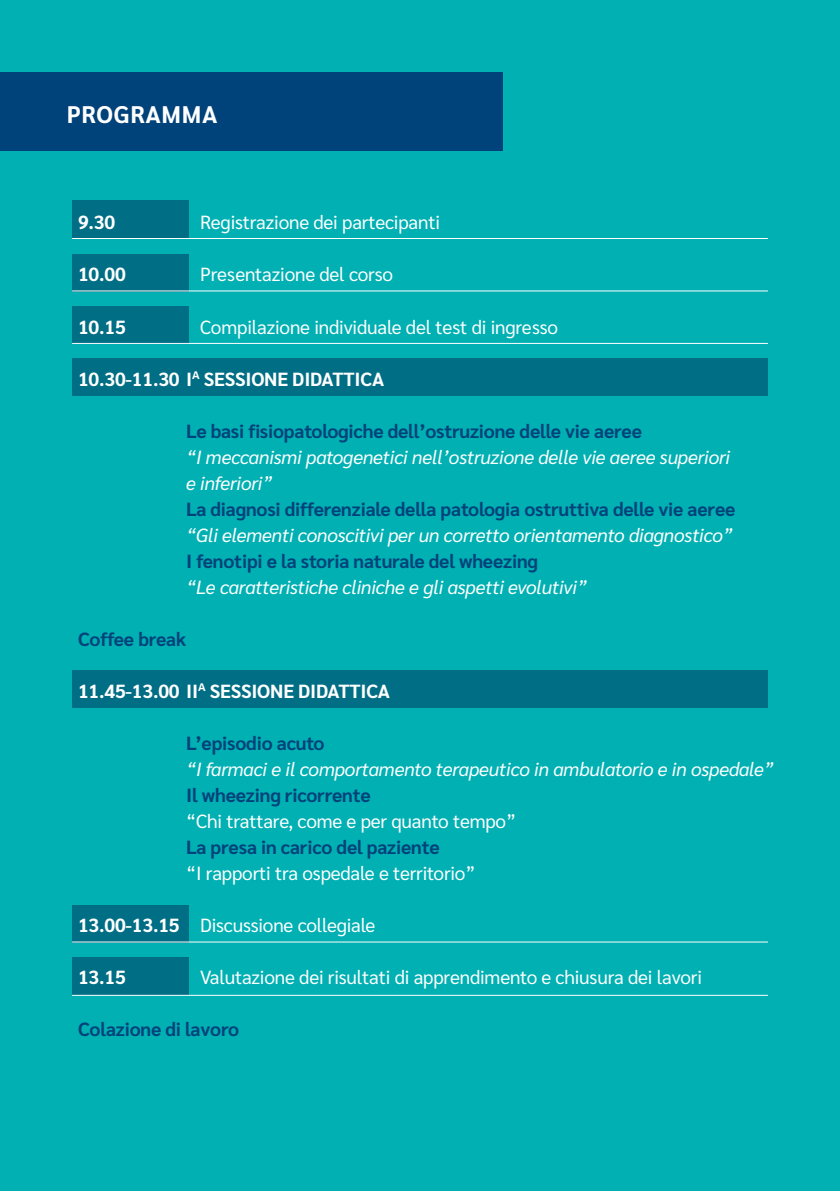
<style>
.page{position:relative;width:840px;height:1191px;background:#fff}
.page>*{position:absolute;margin:0;border:0;box-sizing:border-box;transform-origin:0 0}
.t1{font:700 24px "Sarabun";letter-spacing:.03em;color:#fff}
.t2{font:19px "Sarabun";letter-spacing:-.01em;color:#fff}
.t3{font:italic 19px "Sarabun";letter-spacing:-.01em;color:#fff}
.t4{font:700 19px "Sarabun";letter-spacing:-.01em;color:#00427a}
.t5{font:700 19px "Sarabun";letter-spacing:-.01em;color:#fff}
.s1{font-weight:700}
</style>
<div class="page">
<div style="left:0;top:0;width:839px;height:1190px;background:#00b0b3"></div>
<div style="left:0;top:72px;width:502px;height:78px;background:#00427a"></div>
<div style="left:72px;top:201px;width:117px;height:37px;background:#006e84"></div>
<div style="left:72px;top:904px;width:117px;height:38px;background:#006e84"></div>
<div style="left:72px;top:956px;width:117px;height:38px;background:#006e84"></div>
<div style="left:72px;top:254px;width:117px;height:38px;background:#006e84"></div>
<div style="left:72px;top:306px;width:117px;height:38px;background:#006e84"></div>
<div style="left:72px;top:358px;width:695px;height:38px;background:#006e84"></div>
<div style="left:72px;top:670px;width:695px;height:38px;background:#006e84"></div>
<hr style="left:72px;top:291px;width:695px;height:1px;background:#fff">
<hr style="left:72px;top:343px;width:695px;height:1px;background:#fff">
<hr style="left:72px;top:238px;width:695px;height:1px;background:#fff">
<hr style="left:72px;top:941px;width:695px;height:1px;background:#fff">
<hr style="left:72px;top:995px;width:695px;height:1px;background:#fff">
<p class="t1" style="left:67px;top:101px;width:152px">PROGRAMMA</p>
<p class="t5" style="left:78px;top:212px;width:39px">9.30</p>
<p class="t2" style="left:200px;top:212px;width:241px">Registrazione dei partecipanti</p>
<p class="t5" style="left:78px;top:264px;width:49px">10.00</p>
<p class="t2" style="left:200px;top:264px;width:194px">Presentazione del corso</p>
<p class="t5" style="left:78px;top:316px;width:49px">10.15</p>
<p class="t2" style="left:200px;top:316px;width:359px">Compilazione individuale del test di ingresso</p>
<p class="t5" style="left:78px;top:368px;width:307px">10.30-11.30 I<sup>A</sup> SESSIONE DIDATTICA</p>
<p class="t4" style="left:186px;top:420px;width:457px">Le basi fisiopatologiche dell’ostruzione delle vie aeree</p>
<p class="t3" style="left:186px;top:446px;width:545px">“I meccanismi patogenetici nell’ostruzione delle vie aeree superiori</p>
<p class="t3" style="left:186px;top:472px;width:88px">e inferiori”</p>
<p class="t4" style="left:186px;top:498px;width:550px">La diagnosi differenziale della patologia ostruttiva delle vie aeree</p>
<p class="t3" style="left:186px;top:524px;width:548px">“Gli elementi conoscitivi per un corretto orientamento diagnostico”</p>
<p class="t4" style="left:186px;top:550px;width:353px">I fenotipi e la storia naturale del wheezing</p>
<p class="t3" style="left:186px;top:576px;width:402px">“Le caratteristiche cliniche e gli aspetti evolutivi”</p>
<p class="t4" style="left:78px;top:628px;width:110px">Coffee break</p>
<p class="t5" style="left:78px;top:680px;width:313px">11.45-13.00 II<sup>A</sup> SESSIONE DIDATTICA</p>
<p class="t4" style="left:186px;top:732px;width:140px">L’episodio acuto</p>
<p class="t3" style="left:186px;top:758px;width:589px">“I farmaci e il comportamento terapeutico in ambulatorio e in ospedale”</p>
<p class="t4" style="left:186px;top:784px;width:186px">Il wheezing ricorrente</p>
<p class="t2" style="left:186px;top:810px;width:331px">“Chi trattare, come e per quanto tempo”</p>
<p class="t4" style="left:186px;top:836px;width:255px">La presa in carico del paziente</p>
<p class="t2" style="left:186px;top:862px;width:291px">“I rapporti tra ospedale e territorio”</p>
<p class="t2" style="left:78px;top:914px;width:299px"><span class="s1">13.00-13.15</span> Discussione collegiale</p>
<p class="t5" style="left:78px;top:966px;width:49px">13.15</p>
<p class="t2" style="left:200px;top:966px;width:503px">Valutazione dei risultati di apprendimento e chiusura dei lavori</p>
<p class="t4" style="left:78px;top:1018px;width:162px">Colazione di lavoro</p>
</div>
